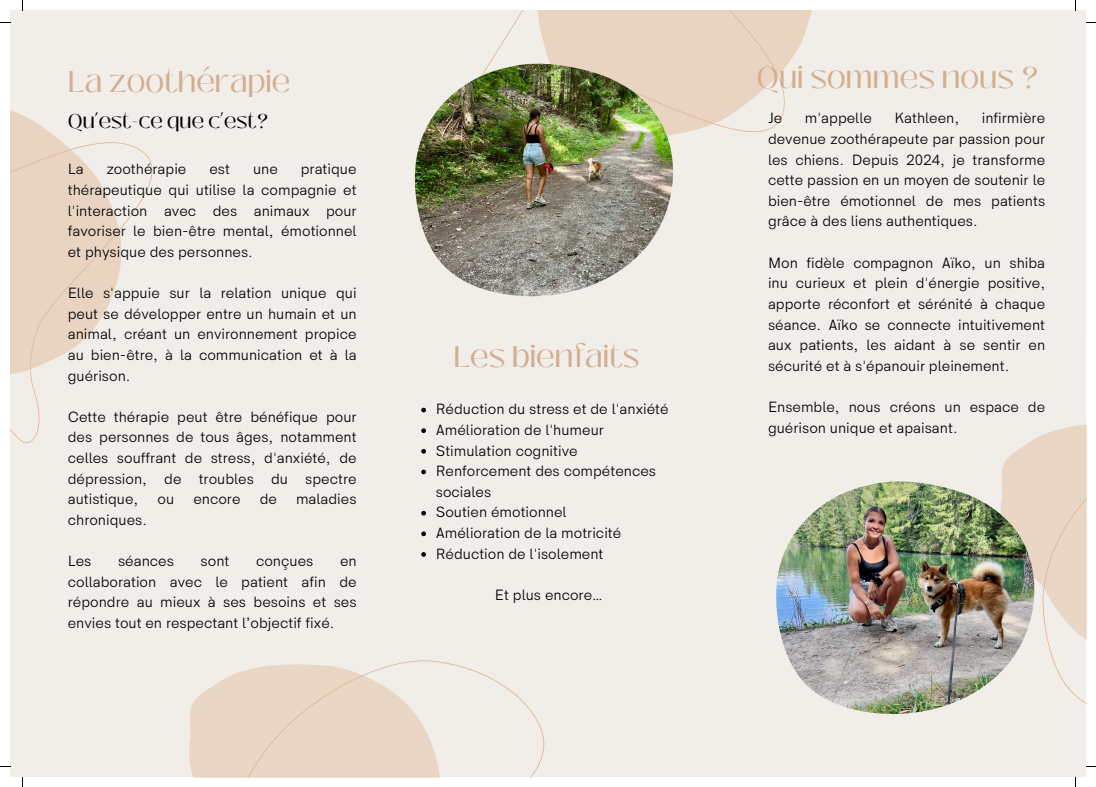
<style>
.page{position:relative;width:1096px;height:787px;background:#fff}
.page>*{position:absolute;margin:0;border:0;box-sizing:border-box;transform-origin:0 0}
.t1{font:29.75px "Black Mango";color:#d3ae8f}
.t2{font:19.75px "Black Mango";color:#000}
.t3{font:15px/20.6px "HK Sentiments";color:#000;text-align:justify}
</style>
<div class="page">
<div style="left:10px;top:10px;width:1076px;height:767px;background:#f1eee9"></div>
<svg style="left:10px;top:110px;width:143px;height:333px"></svg>
<svg style="left:797px;top:10px;width:15px;height:40px"></svg>
<svg style="left:488px;top:10px;width:309px;height:125px;fill:#e9d4c1"></svg>
<svg style="left:189px;top:700px;width:6px;height:77px"></svg>
<svg style="left:195px;top:660px;width:350px;height:117px;fill:#ead6c5"></svg>
<svg style="left:421px;top:408px;width:5px;height:4px"></svg>
<svg style="left:421px;top:428px;width:5px;height:5px"></svg>
<svg style="left:421px;top:449px;width:5px;height:5px"></svg>
<svg style="left:421px;top:470px;width:5px;height:4px"></svg>
<svg style="left:421px;top:511px;width:5px;height:4px"></svg>
<svg style="left:421px;top:531px;width:5px;height:5px"></svg>
<svg style="left:421px;top:552px;width:5px;height:5px"></svg>
<img style="left:776px;top:481px;width:207px;height:233px">
<img style="left:415px;top:64px;width:258px;height:232px">
<svg style="left:983px;top:424px;width:112px;height:343px"></svg>
<p class="t1" style="left:68px;top:59px;width:224px">La zoothérapie</p>
<p class="t2" style="left:68px;top:106px;width:202px">Qu’est-ce que c’est?</p>
<h1 class="t3" style="left:68px;top:159px;width:290px;text-indent:233px">pratique thérapeutique qui utilise la compagnie et l'interaction avec des animaux pour favoriser le bien-être mental, émotionnel et physique des personnes.</h1>
<p class="t3" style="left:68px;top:283px;width:290px">Elle s'appuie sur la relation unique qui peut se développer entre un humain et un animal, créant un environnement propice au bien-être, à la communication et à la guérison.</p>
<p class="t3" style="left:68px;top:407px;width:290px">Cette thérapie peut être bénéfique pour des personnes de tous âges, notamment celles souffrant de stress, d'anxiété, de dépression, de troubles du spectre autistique,</p>
<h1 class="t3" style="left:68px;top:159px;width:17px">La</h1>
<h1 class="t3" style="left:107px;top:159px;width:81px">zoothérapie</h1>
<h1 class="t3" style="left:209px;top:159px;width:22px">est</h1>
<h1 class="t3" style="left:253px;top:159px;width:26px">une</h1>
<p class="t3" style="left:158px;top:489px;width:18px">ou</p>
<p class="t3" style="left:193px;top:489px;width:49px">encore</p>
<p class="t3" style="left:260px;top:489px;width:19px">de</p>
<p class="t3" style="left:296px;top:489px;width:62px">maladies</p>
<p class="t3" style="left:68px;top:510px;width:81px">chroniques.</p>
<h2 class="t3" style="left:68px;top:551px;width:25px">Les</h2>
<h2 class="t3" style="left:118px;top:551px;width:57px">séances</h2>
<h2 class="t3" style="left:201px;top:551px;width:30px">sont</h2>
<h2 class="t3" style="left:256px;top:551px;width:59px">conçues</h2>
<h2 class="t3" style="left:68px;top:551px;width:290px;text-indent:272px">en collaboration avec le patient afin de répondre au mieux à ses besoins et ses envies tout en respectant l’objectif fixé.</h2>
<p class="t1" style="left:453px;top:334px;width:187px">Les bienfaits</p>
<p class="t3" style="left:436px;top:399px;width:234px">Réduction du stress et de l'anxiété</p>
<p class="t3" style="left:436px;top:420px;width:169px">Amélioration de l'humeur</p>
<p class="t3" style="left:436px;top:441px;width:143px">Stimulation cognitive</p>
<p class="t3" style="left:436px;top:461px;width:222px">Renforcement des compétences sociales</p>
<p class="t3" style="left:436px;top:503px;width:132px">Soutien émotionnel</p>
<h1 class="t3" style="left:436px;top:523px;width:187px">Amélioration de la motricité</h1>
<p class="t3" style="left:436px;top:544px;width:169px">Réduction de l'isolement</p>
<p class="t3" style="left:495px;top:585px;width:109px">Et plus encore…</p>
<p class="t1" style="left:756px;top:55px;width:283px">Qui sommes nous ?</p>
<p class="t3" style="left:768px;top:108px;width:279px;text-indent:214px">infirmière devenue zoothérapeute par passion pour les chiens. Depuis 2024, je transforme cette passion en un moyen de soutenir le bien-être émotionnel de mes patients grâce à des liens authentiques.</p>
<p class="t3" style="left:768px;top:253px;width:279px">Mon fidèle compagnon Aïko, un shiba inu curieux et plein d'énergie positive, apporte réconfort et sérénité à chaque séance. Aïko se connecte intuitivement aux patients, les aidant à se sentir en sécurité et à s'épanouir pleinement.</p>
<h1 class="t3" style="left:768px;top:397px;width:279px">Ensemble, nous créons un espace de guérison unique et apaisant.</h1>
<p class="t3" style="left:768px;top:108px;width:16px">Je</p>
<p class="t3" style="left:804px;top:108px;width:68px">m'appelle</p>
<p class="t3" style="left:894px;top:108px;width:66px">Kathleen,</p>
</div>
